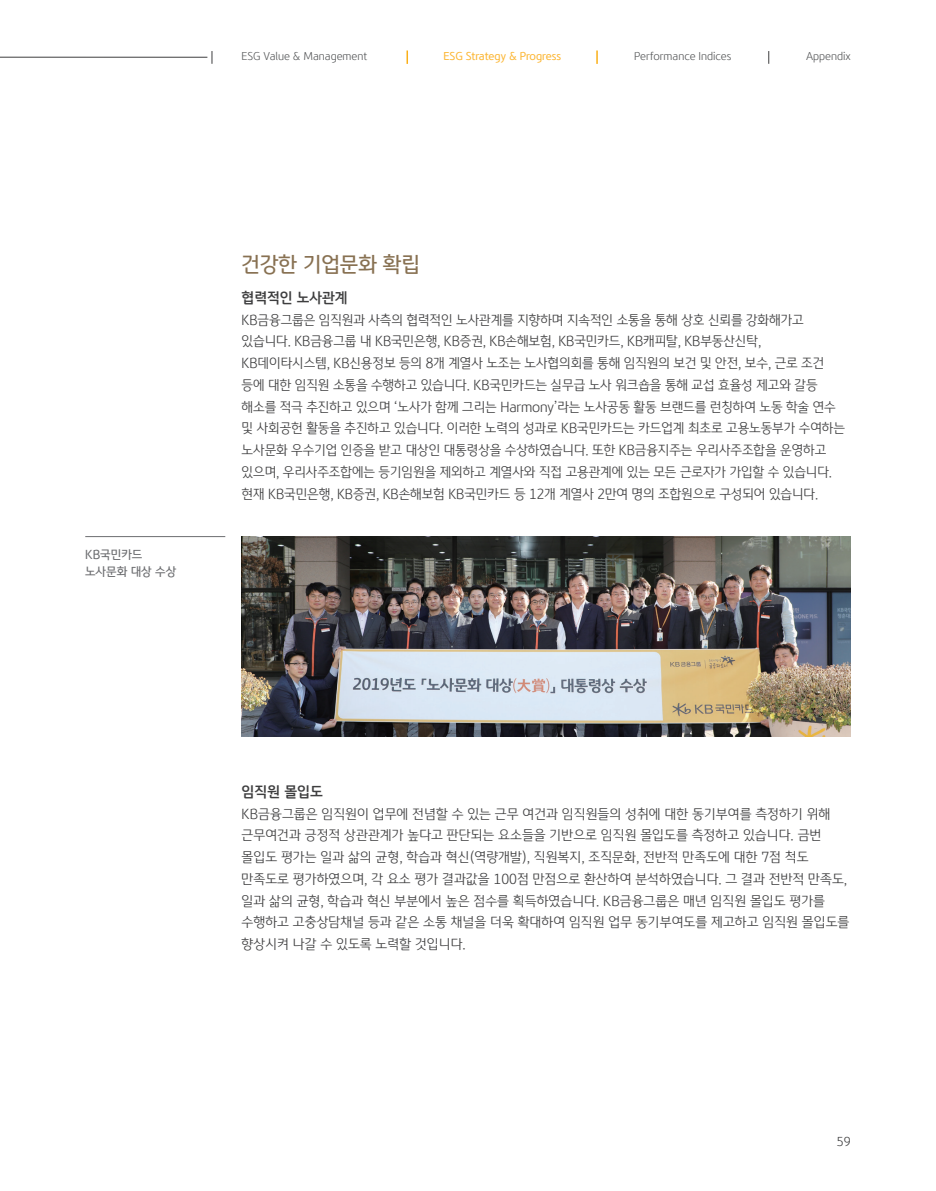
<style>
.page{position:relative;width:936px;height:1191px;background:#fff}
.page>*{position:absolute;margin:0;border:0;box-sizing:border-box;transform-origin:0 0}
.영문소제목_임시{font:500 21px "KBFG Text";color:#887152}
.KB_본문제목_2{font:700 14.25px "KBFG Text";color:#3e3e3f}
.KB_본문_1{font:300 13.5px/21.8px "KBFG Text";letter-spacing:-.01em;color:#3e3e3f}
.KB_사진캡션{font:500 12px "KBFG Text";color:#6c6d70}
.t1{font:300 12px "KBFG Text";color:#3e3e3f}
.t2{font:300 10.5px "KBFG Text";color:#545557}
.t3{font:500 10.5px "KBFG Text";color:#fcb633}
</style>
<div class="page">
<svg style="left:768px;top:51px;width:1px;height:13px"></svg>
<svg style="left:212px;top:51px;width:1px;height:13px"></svg>
<hr style="left:0;top:57px;width:207px;height:1px;background:#3e3e3f">
<img style="left:242px;top:536px;width:608px;height:200px">
<hr style="left:85px;top:536px;width:140px;height:1px;background:#6c6d70">
<svg style="left:406px;top:50px;width:2px;height:14px"></svg>
<svg style="left:596px;top:50px;width:1px;height:14px"></svg>
<p class="t2" style="left:242px;top:50px;width:127px">ESG Value &amp; Management</p>
<p class="t3" style="left:443px;top:50px;width:119px">ESG Strategy &amp; Progress</p>
<p class="t2" style="left:634px;top:50px;width:99px">Performance Indices</p>
<p class="t2" style="left:806px;top:50px;width:46px">Appendix</p>
<p class="KB_사진캡션" style="left:85px;top:547px;width:59px">KB국민카드</p>
<p class="KB_사진캡션" style="left:85px;top:563px;width:93px">노사문화 대상 수상</p>
<p class="영문소제목_임시" style="left:242px;top:250px;width:180px">건강한 기업문화 확립</p>
<p class="KB_본문제목_2" style="left:242px;top:288px;width:107px">협력적인 노사관계</p>
<p class="KB_본문_1" style="left:242px;top:308px;width:563px">KB금융그룹은 임직원과 사측의 협력적인 노사관계를 지향하며 지속적인 소통을 통해 상호 신뢰를 강화해가고 있습니다. KB금융그룹 내 KB국민은행, KB증권, KB손해보험, KB국민카드, KB캐피탈, KB부동산신탁,</p>
<p class="KB_본문_1" style="left:242px;top:352px;width:605px">KB데이타시스템, KB신용정보 등의 8개 계열사 노조는 노사협의회를 통해 임직원의 보건 및 안전, 보수, 근로 조건 등에 대한 임직원 소통을 수행하고 있습니다. KB국민카드는 실무급 노사 워크숍을 통해 교섭 효율성 제고와 갈등 해소를 적극 추진하고 있으며 ‘노사가 함께 그리는 Harmony’라는 노사공동 활동 브랜드를 런칭하여 노동 학술 연수 및 사회공헌 활동을 추진하고 있습니다. 이러한 노력의 성과로 KB국민카드는 카드업계 최초로 고용노동부가 수여하는 노사문화 우수기업 인증을 받고 대상인 대통령상을 수상하였습니다. 또한 KB금융지주는 우리사주조합을 운영하고 있으며, 우리사주조합에는 등기임원을 제외하고 계열사와 직접 고용관계에 있는 모든 근로자가 가입할 수 있습니다. 현재 KB국민은행, KB증권, KB손해보험 KB국민카드 등 12개 계열사 2만여 명의 조합원으로 구성되어 있습니다.</p>
<p class="KB_본문제목_2" style="left:242px;top:782px;width:83px">임직원 몰입도</p>
<p class="KB_본문_1" style="left:242px;top:802px;width:609px">KB금융그룹은 임직원이 업무에 전념할 수 있는 근무 여건과 임직원들의 성취에 대한 동기부여를 측정하기 위해 근무여건과 긍정적 상관관계가 높다고 판단되는 요소들을 기반으로 임직원 몰입도를 측정하고 있습니다. 금번 몰입도 평가는 일과 삶의 균형, 학습과 혁신(역량개발), 직원복지, 조직문화, 전반적 만족도에 대한 7점 척도 만족도로 평가하였으며, 각 요소 평가 결과값을 100점 만점으로 환산하여 분석하였습니다. 그 결과 전반적 만족도, 일과 삶의 균형, 학습과 혁신 부분에서 높은 점수를 획득하였습니다. KB금융그룹은 매년 임직원 몰입도 평가를 수행하고 고충상담채널 등과 같은 소통 채널을 더욱 확대하여 임직원 업무 동기부여도를 제고하고 임직원 몰입도를 향상시켜 나갈 수 있도록 노력할 것입니다.</p>
<p class="t1" style="left:836px;top:1134px;width:15px">59</p>
</div>
